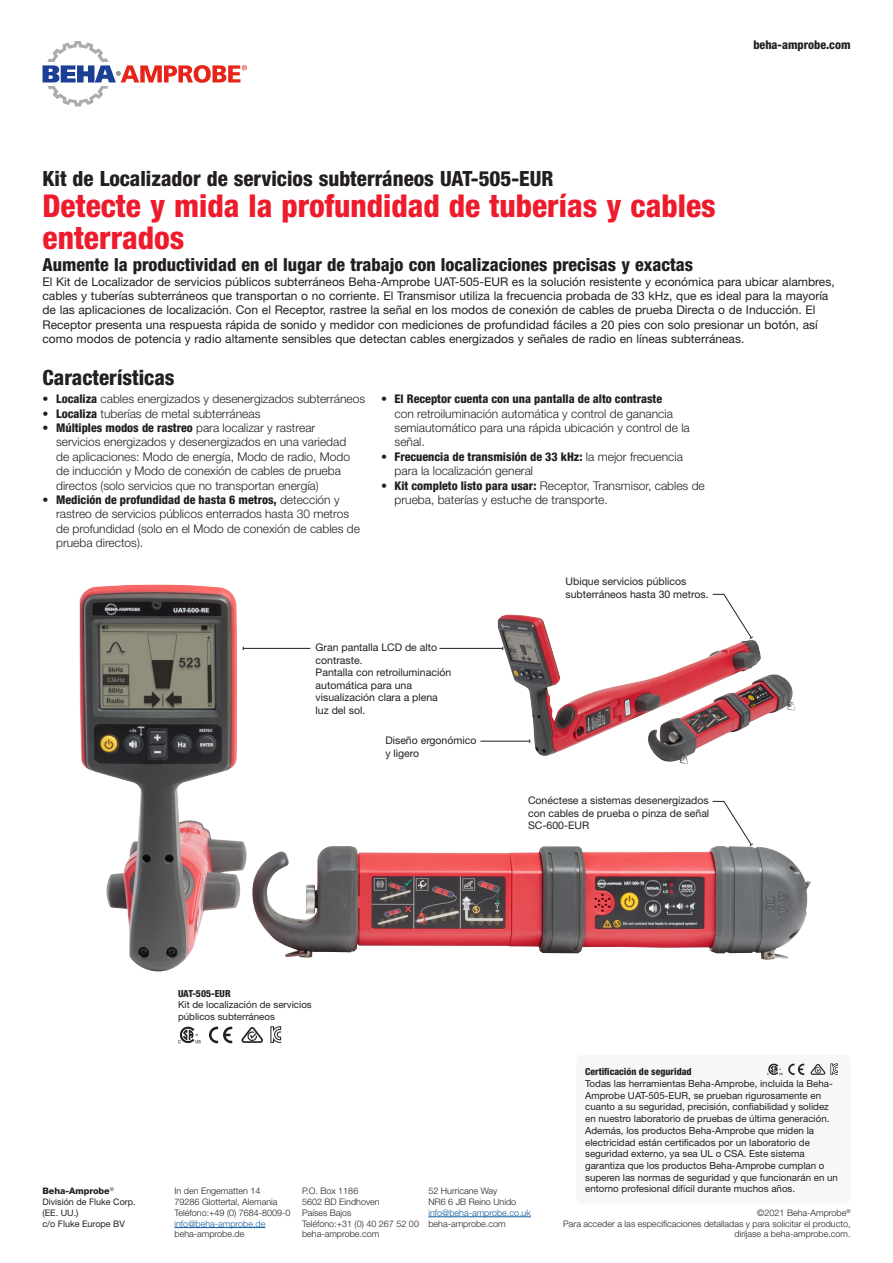
<style>
.page{position:relative;width:893px;height:1263px;background:#fff}
.page>*{position:absolute;margin:0;border:0;box-sizing:border-box;transform-origin:0 0}
.Heading-1st_21_pt{font:800 condensed 31.5px/31.5px "Helvetica Neue LT Pro";color:#ee1b2c}
.Heading-2nd_14_pt{font:800 condensed 21px "Helvetica Neue LT Pro";color:#231f20}
.Heading-2nd_12_pt{font:800 condensed 18px "Helvetica Neue LT Pro";color:#231f20}
.t1{font:300 12px/14.4px "Helvetica Neue LT Pro";color:#231f20}
.Heading-2nd_14_pt-2{font:12px/14.4px "Helvetica Neue LT Pro";color:#231f20}
.t2{font:800 condensed 12px "Helvetica Neue LT Pro";color:#231f20}
.Photo_call-outs__ana{font:10.5px/12.6px "Helvetica Neue LT Pro";color:#231f20}
.Caption-6_5_pt{font:9.75px/11.7px "Helvetica Neue LT Pro";color:#231f20}
.Caption-6_5_pt-2{font:800 condensed 9.75px "Helvetica Neue LT Pro";color:#231f20}
.t3{font:300 9px/10.8px "Helvetica Neue LT Pro";color:#231f20}
.t4{font:9px/10.8px "Helvetica Neue LT Pro";color:#231f20}
.t5{font:300 9px "Helvetica Neue LT Pro";color:#175d9e}
.s1{font-weight:800;font-stretch:condensed}
.s2{font-weight:800}
</style>
<div class="page">
<svg style="left:43px;top:41px;width:204px;height:66px"></svg>
<hr style="left:174px;top:1227px;width:91px;height:1px;background:#175d9e">
<hr style="left:428px;top:1216px;width:103px;height:1px;background:#175d9e">
<img style="left:80px;top:584px;width:731px;height:388px">
<img style="left:498px;top:615px;width:297px;height:149px">
<hr style="left:439px;top:648px;width:64px;height:1px;background:#231f20">
<hr style="left:480px;top:741px;width:50px;height:1px;background:#231f20">
<hr style="left:243px;top:648px;width:67px;height:1px;background:#231f20">
<svg style="left:712px;top:594px;width:42px;height:46px"></svg>
<svg style="left:712px;top:801px;width:42px;height:46px"></svg>
<svg style="left:209px;top:1026px;width:23px;height:17px"></svg>
<svg style="left:241px;top:1027px;width:22px;height:16px"></svg>
<svg style="left:178px;top:1027px;width:23px;height:16px"></svg>
<svg style="left:270px;top:1026px;width:11px;height:17px"></svg>
<div style="left:576px;top:1054px;width:274px;height:149px;background:#f7f7f8;border-radius:6px"></div>
<svg style="left:767px;top:1064px;width:37px;height:11px"></svg>
<svg style="left:810px;top:1063px;width:28px;height:12px"></svg>
<p class="t2" style="left:753px;top:37px;width:99px">beha-amprobe.com</p>
<p class="Heading-2nd_14_pt" style="left:43px;top:165px;width:512px">Kit de Localizador de servicios subterráneos UAT-505-EUR</p>
<p class="Heading-1st_21_pt" style="left:43px;top:190px;width:675px">Detecte y mida la profundidad de tuberías y cables enterrados</p>
<p class="Heading-2nd_12_pt" style="left:43px;top:254px;width:652px">Aumente la productividad en el lugar de trabajo con localizaciones precisas y exactas</p>
<p class="Heading-2nd_14_pt-2" style="left:43px;top:274px;width:794px">El Kit de Localizador de servicios públicos subterráneos Beha-Amprobe UAT-505-EUR es la solución resistente y económica para ubicar alambres, cables y tuberías subterráneos que transportan o no corriente. El Transmisor utiliza la frecuencia probada de 33 kHz, que es ideal para la mayoría de las aplicaciones de localización. Con el Receptor, rastree la señal en los modos de conexión de cables de prueba Directa o de Inducción. El Receptor presenta una respuesta rápida de sonido y medidor con mediciones de profundidad fáciles a 20 pies con solo presionar un botón, así como modos de potencia y radio altamente sensibles que detectan cables energizados y señales de radio en líneas subterráneas.</p>
<p class="Heading-2nd_14_pt" style="left:43px;top:365px;width:133px">Características</p>
<p class="t1" style="left:43px;top:391px;width:324px">• <span class="s1">Localiza</span> cables energizados y desenergizados subterráneos</p>
<p class="t1" style="left:43px;top:406px;width:219px">• <span class="s1">Localiza</span> tuberías de metal subterráneas</p>
<p class="t1" style="left:56px;top:420px;width:295px;text-indent:-13px">• <span class="s1">Múltiples modos de rastreo</span> para localizar y rastrear servicios energizados y desenergizados en una variedad de aplicaciones: Modo de energía, Modo de radio, Modo de inducción y Modo de conexión de cables de prueba directos (solo servicios que no transportan energía)</p>
<p class="t1" style="left:56px;top:492px;width:305px;text-indent:-13px">• <span class="s1">Medición de profundidad de hasta 6 metros,</span> detección y rastreo de servicios públicos enterrados hasta 30 metros de profundidad (solo en el Modo de conexión de cables de prueba directos).</p>
<p class="t1" style="left:395px;top:391px;width:297px;text-indent:-13px">• <span class="s1">El Receptor cuenta con una pantalla de alto contraste<br></span>con retroiluminación automática y control de ganancia semiautomático para una rápida ubicación y control de la señal.</p>
<p class="t1" style="left:395px;top:449px;width:290px;text-indent:-13px">• <span class="s1">Frecuencia de transmisión de 33 kHz:</span> la mejor frecuencia para la localización general</p>
<p class="t1" style="left:395px;top:478px;width:312px;text-indent:-13px">• <span class="s1">Kit completo listo para usar:</span> Receptor, Transmisor, cables de prueba, baterías y estuche de transporte.</p>
<p class="Photo_call-outs__ana" style="left:566px;top:575px;width:145px">Ubique servicios públicos subterráneos hasta 30 metros.</p>
<p class="Photo_call-outs__ana" style="left:316px;top:641px;width:123px">Gran pantalla LCD de alto contraste.</p>
<p class="Photo_call-outs__ana" style="left:316px;top:666px;width:137px">Pantalla con retroiluminación automática para una visualización clara a plena luz del sol.</p>
<p class="Photo_call-outs__ana" style="left:385px;top:734px;width:93px">Diseño ergonómico y ligero</p>
<p class="Photo_call-outs__ana" style="left:528px;top:794px;width:183px;text-align:justify">Conéctese a sistemas desenergizados con cables de prueba o pinza de señal SC-600-EUR</p>
<p class="Caption-6_5_pt-2" style="left:178px;top:987px;width:54px">UAT-505-EUR</p>
<p class="Caption-6_5_pt" style="left:178px;top:999px;width:135px">Kit de localización de servicios públicos subterráneos</p>
<p class="t4" style="left:42px;top:1185px;width:95px"><span class="s2">Beha-Amprobe</span><sup>®<br></sup>División de Fluke Corp. (EE. UU.)<br>c/o Fluke Europe BV</p>
<p class="t3" style="left:174px;top:1185px;width:118px">In den Engematten 14<br>79286 Glottertal, Alemania<br>Teléfono:+49 (0) 7684-8009-0</p>
<p class="t5" style="left:174px;top:1218px;width:92px">info@beha-amprobe.de</p>
<p class="t3" style="left:174px;top:1229px;width:71px">beha-amprobe.de</p>
<p class="t3" style="left:302px;top:1185px;width:118px">P.O. Box 1186<br>5602 BD Eindhoven<br>Países Bajos<br>Teléfono:+31 (0) 40 267 52 00 beha-amprobe.com</p>
<p class="t3" style="left:428px;top:1185px;width:89px">52 Hurricane Way<br>NR6 6 JB Reino Unido</p>
<p class="t5" style="left:428px;top:1207px;width:104px">info@beha-amprobe.co.uk</p>
<p class="t3" style="left:428px;top:1218px;width:79px">beha-amprobe.com</p>
<p class="Caption-6_5_pt-2" style="left:585px;top:1066px;width:108px">Certificación de seguridad</p>
<p class="Caption-6_5_pt" style="left:585px;top:1077px;width:254px">Todas las herramientas Beha-Amprobe, incluida la Beha-Amprobe UAT-505-EUR, se prueban rigurosamente en cuanto a su seguridad, precisión, confiabilidad y solidez en nuestro laboratorio de pruebas de última generación.<br>Además, los productos Beha-Amprobe que miden la electricidad están certificados por un laboratorio de seguridad externo, ya sea UL o CSA. Este sistema garantiza que los productos Beha-Amprobe cumplan o superen las normas de seguridad y que funcionarán en un entorno profesional difícil durante muchos años.</p>
<p class="t3" style="left:563px;top:1207px;width:289px;text-align:right">©2021 Beha-Amprobe<sup>®<br></sup>Para acceder a las especificaciones detalladas y para solicitar el producto, diríjase a beha-amprobe.com.</p>
</div>
